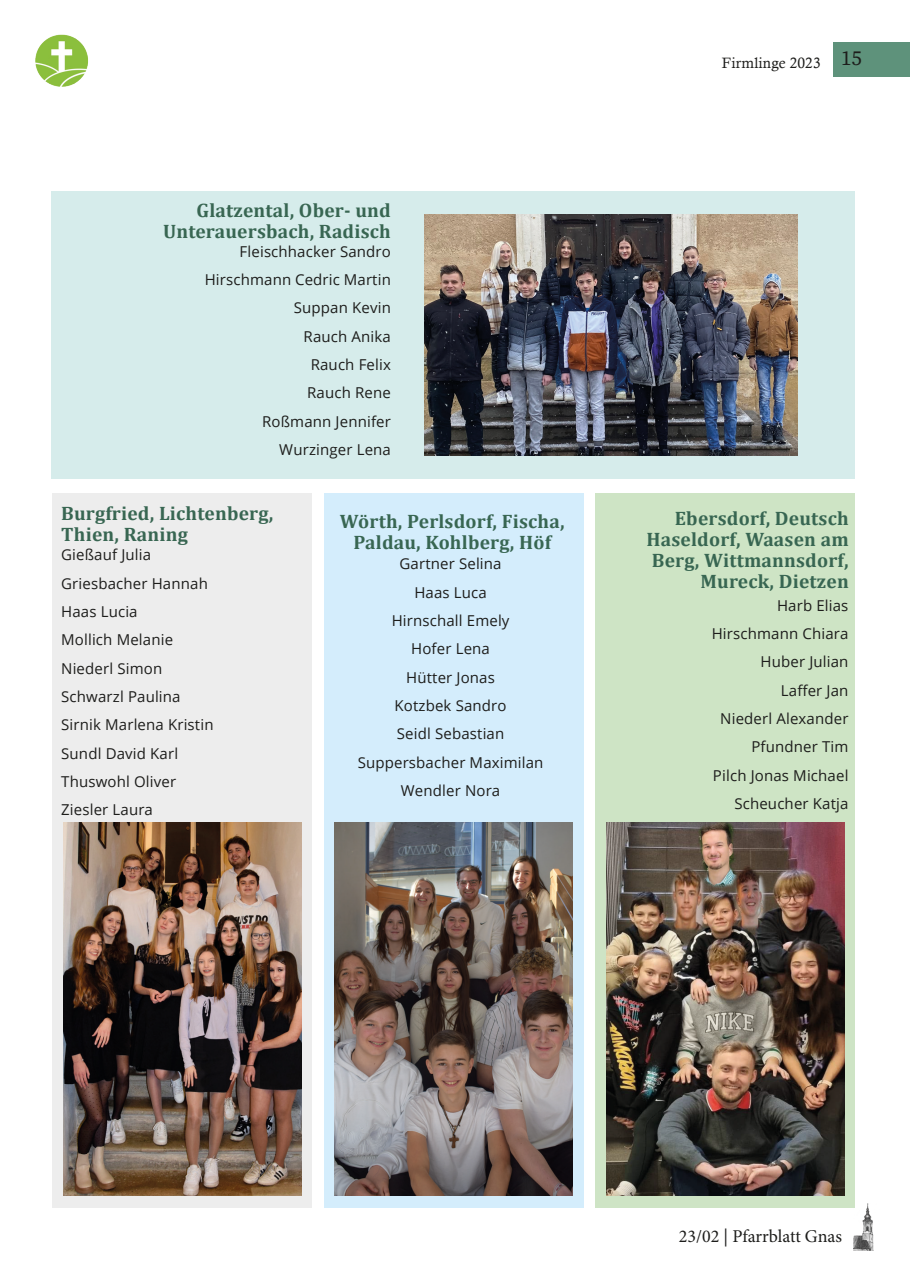
<style>
.page{position:relative;width:910px;height:1280px;background:#fff}
.page>*{position:absolute;margin:0;border:0;box-sizing:border-box;transform-origin:0 0}
.Unterüberschrift_Far{font:700 19.5px/21px "Cambria";letter-spacing:.01em;color:#386652;text-align:right}
.t1{font:18px "Minion Pro";letter-spacing:-.005em;color:#1d1d1b}
.Seitentext_links{font:15px "Open Sans";letter-spacing:.01em;color:#1d1d1b}
.kleine_Texte__Abschn{font:15px "Calisto";letter-spacing:.01em;color:#1d1d1b}
</style>
<div class="page">
<div style="left:833px;top:43px;width:77px;height:34px;background:#5e927b"></div>
<img style="left:853px;top:1203px;width:21px;height:47px">
<img style="left:35px;top:34px;width:53px;height:53px">
<div style="left:53px;top:493px;width:259px;height:715px;background:#ededed"></div>
<div style="left:324px;top:493px;width:259px;height:715px;background:#d4edfc"></div>
<div style="left:596px;top:493px;width:259px;height:715px;background:#cee4c5"></div>
<img style="left:63px;top:823px;width:239px;height:373px">
<img style="left:334px;top:823px;width:239px;height:373px">
<img style="left:606px;top:823px;width:238px;height:373px">
<img style="left:667px;top:865px;width:40px;height:67px">
<img style="left:732px;top:863px;width:36px;height:67px">
<img style="left:682px;top:823px;width:72px;height:75px">
<div style="left:51px;top:191px;width:804px;height:287px;background:#d6eceb"></div>
<img style="left:424px;top:215px;width:373px;height:240px">
<p class="Unterüberschrift_Far" style="left:163px;top:200px;width:229px">Glatzental, Ober- und<br>Unterauersbach, Radisch</p>
<p class="Seitentext_links" style="left:240px;top:241px;width:153px">Fleischhacker Sandro</p>
<p class="Seitentext_links" style="left:205px;top:269px;width:188px">Hirschmann Cedric Martin</p>
<p class="Seitentext_links" style="left:294px;top:298px;width:99px">Suppan Kevin</p>
<p class="Seitentext_links" style="left:304px;top:326px;width:89px">Rauch Anika</p>
<p class="Seitentext_links" style="left:311px;top:354px;width:82px">Rauch Felix</p>
<p class="Seitentext_links" style="left:307px;top:383px;width:85px">Rauch Rene</p>
<p class="Seitentext_links" style="left:262px;top:411px;width:130px">Roßmann Jennifer</p>
<p class="Seitentext_links" style="left:279px;top:439px;width:113px">Wurzinger Lena</p>
<p class="Unterüberschrift_Far" style="left:61px;top:502px;width:214px;text-align:left">Burgfried, Lichtenberg,<br>Thien, Raning</p>
<p class="Seitentext_links" style="left:61px;top:545px;width:91px">Gießauf Julia</p>
<p class="Seitentext_links" style="left:61px;top:573px;width:148px">Griesbacher Hannah</p>
<p class="Seitentext_links" style="left:61px;top:601px;width:78px">Haas Lucia</p>
<p class="Seitentext_links" style="left:61px;top:630px;width:113px">Mollich Melanie</p>
<p class="Seitentext_links" style="left:61px;top:658px;width:102px">Niederl Simon</p>
<p class="Seitentext_links" style="left:61px;top:686px;width:121px">Schwarzl Paulina</p>
<p class="Seitentext_links" style="left:61px;top:714px;width:154px">Sirnik Marlena Kristin</p>
<p class="Seitentext_links" style="left:61px;top:743px;width:118px">Sundl David Karl</p>
<p class="Seitentext_links" style="left:61px;top:771px;width:116px">Thuswohl Oliver</p>
<p class="Seitentext_links" style="left:61px;top:799px;width:93px">Ziesler Laura</p>
<p class="Unterüberschrift_Far" style="left:340px;top:510px;width:226px;text-align:center">Wörth, Perlsdorf, Fischa,<br>Paldau, Kohlberg, Höf</p>
<p class="Seitentext_links" style="left:400px;top:554px;width:104px">Gartner Selina</p>
<p class="Seitentext_links" style="left:414px;top:582px;width:74px">Haas Luca</p>
<p class="Seitentext_links" style="left:392px;top:610px;width:119px">Hirnschall Emely</p>
<p class="Seitentext_links" style="left:411px;top:639px;width:80px">Hofer Lena</p>
<p class="Seitentext_links" style="left:406px;top:667px;width:90px">Hütter Jonas</p>
<p class="Seitentext_links" style="left:395px;top:695px;width:114px">Kotzbek Sandro</p>
<p class="Seitentext_links" style="left:397px;top:724px;width:109px">Seidl Sebastian</p>
<p class="Seitentext_links" style="left:358px;top:752px;width:187px">Suppersbacher Maximilan</p>
<p class="Seitentext_links" style="left:401px;top:780px;width:101px">Wendler Nora</p>
<p class="kleine_Texte__Abschn" style="left:722px;top:54px;width:142px">Firmlinge 2023 <sup>15</sup></p>
<p class="Unterüberschrift_Far" style="left:646px;top:507px;width:204px">Ebersdorf, Deutsch<br>Haseldorf, Waasen am<br>Berg, Wittmannsdorf,<br>Mureck, Dietzen</p>
<p class="Seitentext_links" style="left:777px;top:595px;width:73px">Harb Elias</p>
<p class="Seitentext_links" style="left:712px;top:623px;width:138px">Hirschmann Chiara</p>
<p class="Seitentext_links" style="left:760px;top:651px;width:89px">Huber Julian</p>
<p class="Seitentext_links" style="left:781px;top:680px;width:69px">Laffer Jan</p>
<p class="Seitentext_links" style="left:720px;top:708px;width:130px">Niederl Alexander</p>
<p class="Seitentext_links" style="left:751px;top:736px;width:99px">Pfundner Tim</p>
<p class="Seitentext_links" style="left:713px;top:765px;width:137px">Pilch Jonas Michael</p>
<p class="Seitentext_links" style="left:734px;top:793px;width:116px">Scheucher Katja</p>
<p class="t1" style="left:679px;top:1224px;width:164px">23/02 | Pfarrblatt Gnas</p>
</div>
